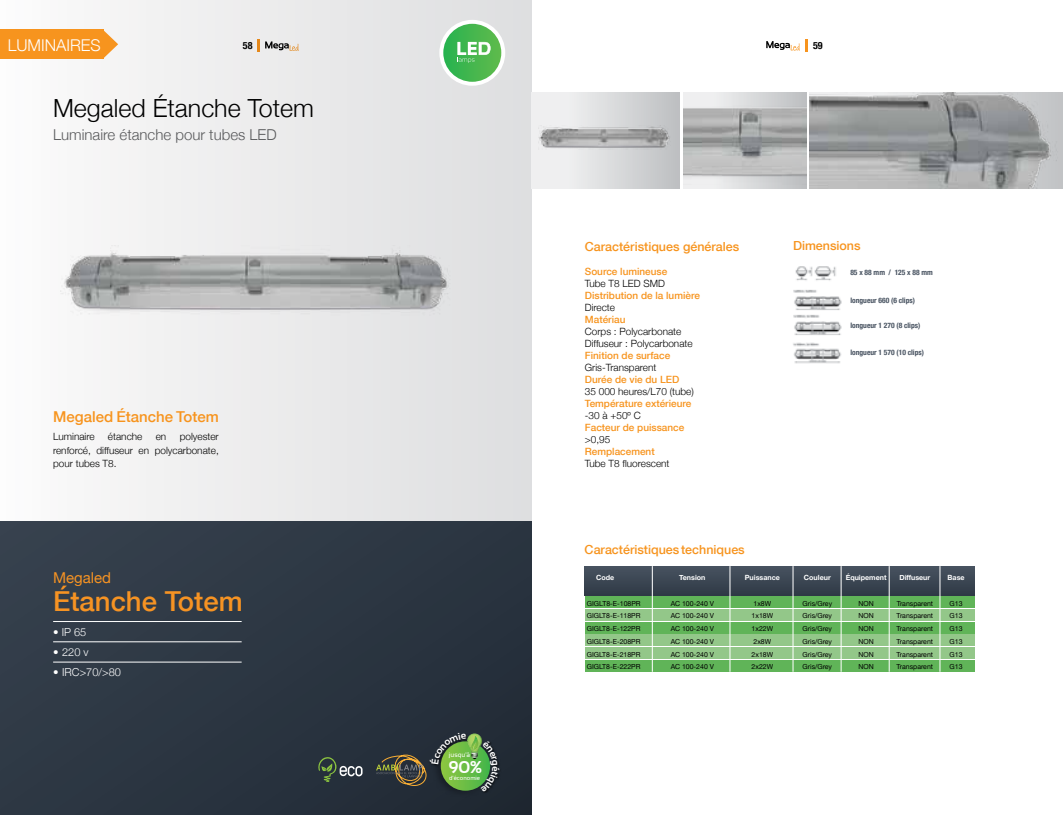
<style>
.page{position:relative;width:1063px;height:815px;background:#fff}
.page>*{position:absolute;margin:0;border:0;box-sizing:border-box;transform-origin:0 0}
.t1{font:500 27.5px "Helvetica Neue";color:#f69323}
.t2{font:300 25px "Helvetica Neue";color:#000}
.t3{font:700 17.12px "Sansation";color:#fff}
.t4{font:300 16.25px "Helvetica Neue";color:#fff}
.t5{font:300 15px "Helvetica Neue";color:#58595b}
.t6{font:500 15px "Helvetica Neue";color:#f7941e}
.t7{font:15px "Helvetica Neue";color:#f69323}
.t8{font:500 12.5px "Helvetica Neue";color:#f7941e}
.t9{font:300 11px "Helvetica Neue";color:#fff}
.t10{font:300 10px/13.8px "Helvetica Neue";color:#000}
.t11{font:500 10px "Helvetica Neue";color:#f7941e}
.t12{font:700 condensed 10px "Helvetica Neue";color:#000}
.t13{font:700 condensed 7.5px "Helvetica Neue";color:#475260}
.t14{font:700 7.12px "Helvetica Neue";color:#fff}
.t15{font:6.88px "Helvetica Neue";color:#000}
.t16{font:6.5px "Sansation";color:#fff}
.t17{font:5.88px "Sansation";color:#fff}
</style>
<div class="page">
<svg style="left:766px;top:39px;width:41px;height:13px"></svg>
<div style="left:0;top:0;width:531px;height:536px;background:linear-gradient(to right,#fbfbfb,#dddedf)"></div>
<div style="left:0;top:522px;width:531px;height:293px;background:#2c3743"></div>
<div style="left:0;top:29px;width:103px;height:30px;background:#f7941e"></div>
<svg style="left:103px;top:29px;width:15px;height:30px"></svg>
<div style="left:683px;top:93px;width:123px;height:96px;background:linear-gradient(to right,#f8f8f9,#c0c2c4)"></div>
<img style="left:683px;top:96px;width:123px;height:88px">
<div style="left:531px;top:93px;width:149px;height:96px;background:linear-gradient(to right,#f8f8f9,#bfc2c4)"></div>
<img style="left:538px;top:126px;width:132px;height:24px">
<img style="left:810px;top:93px;width:251px;height:96px">
<img style="left:793px;top:266px;width:49px;height:98px">
<div style="left:585px;top:609px;width:389px;height:12px;background:#93c789"></div>
<div style="left:585px;top:648px;width:389px;height:11px;background:#93c789"></div>
<div style="left:585px;top:635px;width:389px;height:11px;background:#93c789"></div>
<div style="left:585px;top:597px;width:389px;height:11px;background:#60b458"></div>
<div style="left:585px;top:622px;width:389px;height:12px;background:#60b458"></div>
<div style="left:585px;top:660px;width:389px;height:12px;background:#60b458"></div>
<div style="left:585px;top:566px;width:389px;height:29px;background:#3c4753"></div>
<hr style="left:729px;top:566px;width:1px;height:106px;background:#fff">
<hr style="left:793px;top:566px;width:1px;height:106px;background:#fff">
<hr style="left:652px;top:566px;width:1px;height:106px;background:#fff">
<hr style="left:841px;top:566px;width:1px;height:106px;background:#fff">
<hr style="left:889px;top:566px;width:1px;height:106px;background:#fff">
<hr style="left:939px;top:566px;width:1px;height:106px;background:#fff">
<hr style="left:53px;top:621px;width:189px;height:1px;background:#fff">
<hr style="left:53px;top:662px;width:189px;height:1px;background:#fff">
<hr style="left:53px;top:642px;width:189px;height:1px;background:#fff">
<svg style="left:318px;top:757px;width:45px;height:25px"></svg>
<svg style="left:441px;top:22px;width:62px;height:62px;background:#55bd5f"></svg>
<div style="left:439px;top:20px;width:66px;height:66px;border:4px solid #fff;border-radius:50%"></div>
<svg style="left:457px;top:42px;width:34px;height:21px"></svg>
<img style="left:61px;top:246px;width:391px;height:70px">
<svg style="left:376px;top:733px;width:124px;height:60px"></svg>
<h3 class="t4" style="left:8px;top:32px;width:94px">LUMINAIRES</h3>
<h3 class="t12" style="left:243px;top:37px;width:11px">58</h3>
<h3 class="t12" style="left:813px;top:37px;width:11px">59</h3>
<h2 class="t2" style="left:53px;top:88px;width:262px">Megaled Étanche Totem</h2>
<h3 class="t5" style="left:53px;top:123px;width:225px">Luminaire étanche pour tubes LED</h3>
<h3 class="t6" style="left:53px;top:405px;width:167px">Megaled Étanche Totem</h3>
<h3 class="t10" style="left:53px;top:429px;width:43px">Luminaire</h3>
<h3 class="t10" style="left:108px;top:429px;width:36px">étanche</h3>
<h3 class="t10" style="left:156px;top:429px;width:12px">en</h3>
<h3 class="t10" style="left:53px;top:429px;width:167px;text-align:justify;text-indent:127px">polyester renforcé, diffuseur en polycarbonate, pour tubes T8.</h3>
<h3 class="t7" style="left:53px;top:567px;width:60px">Megaled</h3>
<h1 class="t1" style="left:53px;top:579px;width:191px">Étanche Totem</h1>
<h3 class="t9" style="left:53px;top:623px;width:35px">• IP 65</h3>
<h3 class="t9" style="left:53px;top:643px;width:37px">• 220 v</h3>
<h3 class="t9" style="left:53px;top:663px;width:69px">• IRC&gt;70/&gt;80</h3>
<p class="t16" style="left:449px;top:751px;width:23px">jusqu'à</p>
<h3 class="t3" style="left:448px;top:757px;width:35px">90%</h3>
<p class="t17" style="left:449px;top:774px;width:33px">d'économie</p>
<h3 class="t8" style="left:585px;top:236px;width:156px">Caractéristiques générales</h3>
<h3 class="t11" style="left:585px;top:263px;width:84px">Source lumineuse</h3>
<h3 class="t10" style="left:585px;top:276px;width:82px">Tube T8 LED SMD</h3>
<h3 class="t11" style="left:585px;top:287px;width:117px">Distribution de la lumière</h3>
<h3 class="t10" style="left:585px;top:300px;width:32px">Directe</h3>
<h3 class="t11" style="left:585px;top:311px;width:42px">Matériau</h3>
<h3 class="t10" style="left:585px;top:324px;width:109px;line-height:12px">Corps : Polycarbonate<br>Diffuseur : Polycarbonate</h3>
<h3 class="t11" style="left:585px;top:347px;width:87px">Finition de surface</h3>
<h3 class="t10" style="left:585px;top:360px;width:73px">Gris-Transparent</h3>
<h3 class="t11" style="left:585px;top:371px;width:96px">Durée de vie du LED</h3>
<h3 class="t10" style="left:585px;top:384px;width:110px">35 000 heures/L70 (tube)</h3>
<h3 class="t11" style="left:585px;top:395px;width:108px">Température extérieure</h3>
<h3 class="t10" style="left:585px;top:408px;width:57px">-30 à +50º C</h3>
<h3 class="t11" style="left:585px;top:419px;width:101px">Facteur de puissance</h3>
<h3 class="t10" style="left:585px;top:432px;width:27px">&gt;0,95</h3>
<h3 class="t11" style="left:585px;top:443px;width:71px">Remplacement</h3>
<h3 class="t10" style="left:585px;top:456px;width:86px">Tube T8 fluorescent</h3>
<h3 class="t8" style="left:585px;top:539px;width:162px">Caractéristiques techniques</h3>
<h3 class="t8" style="left:793px;top:236px;width:69px">Dimensions</h3>
<p class="t13" style="left:850px;top:266px;width:84px">85 x 88 mm / 125 x 88 mm</p>
<p class="t13" style="left:850px;top:294px;width:66px">longueur 660 (6 clips)</p>
<p class="t13" style="left:850px;top:319px;width:72px">longueur 1 270 (8 clips)</p>
<p class="t13" style="left:850px;top:346px;width:75px">longueur 1 570 (10 clips)</p>
<p class="t14" style="left:596px;top:572px;width:20px">Code</p>
<p class="t14" style="left:679px;top:572px;width:28px">Tension</p>
<p class="t14" style="left:745px;top:572px;width:36px">Puissance</p>
<p class="t14" style="left:804px;top:572px;width:28px">Couleur</p>
<p class="t14" style="left:846px;top:572px;width:42px">Équipement</p>
<p class="t14" style="left:899px;top:572px;width:32px">Diffuseur</p>
<p class="t14" style="left:948px;top:572px;width:19px">Base</p>
<p class="t15" style="left:587px;top:598px;width:55px">GIGLT8-E-108PR</p>
<p class="t15" style="left:671px;top:598px;width:45px">AC 100-240 V</p>
<p class="t15" style="left:754px;top:598px;width:19px">1x8W</p>
<p class="t15" style="left:803px;top:598px;width:31px">Gris/Grey</p>
<p class="t15" style="left:859px;top:598px;width:17px">NON</p>
<p class="t15" style="left:897px;top:598px;width:38px">Transparent</p>
<p class="t15" style="left:950px;top:598px;width:14px">G13</p>
<p class="t15" style="left:587px;top:611px;width:55px">GIGLT8-E-118PR</p>
<p class="t15" style="left:671px;top:611px;width:45px">AC 100-240 V</p>
<p class="t15" style="left:752px;top:611px;width:23px">1x18W</p>
<p class="t15" style="left:803px;top:611px;width:31px">Gris/Grey</p>
<p class="t15" style="left:858px;top:611px;width:17px">NON</p>
<p class="t15" style="left:897px;top:611px;width:38px">Transparent</p>
<p class="t15" style="left:950px;top:611px;width:14px">G13</p>
<p class="t15" style="left:587px;top:624px;width:55px">GIGLT8-E-122PR</p>
<p class="t15" style="left:671px;top:624px;width:45px">AC 100-240 V</p>
<p class="t15" style="left:752px;top:624px;width:23px">1x22W</p>
<p class="t15" style="left:803px;top:624px;width:31px">Gris/Grey</p>
<p class="t15" style="left:858px;top:624px;width:17px">NON</p>
<p class="t15" style="left:897px;top:624px;width:38px">Transparent</p>
<p class="t15" style="left:950px;top:624px;width:14px">G13</p>
<p class="t15" style="left:587px;top:636px;width:55px">GIGLT8-E-208PR</p>
<p class="t15" style="left:671px;top:636px;width:45px">AC 100-240 V</p>
<p class="t15" style="left:754px;top:636px;width:19px">2x8W</p>
<p class="t15" style="left:803px;top:636px;width:31px">Gris/Grey</p>
<p class="t15" style="left:858px;top:636px;width:17px">NON</p>
<p class="t15" style="left:897px;top:636px;width:38px">Transparent</p>
<p class="t15" style="left:950px;top:636px;width:14px">G13</p>
<p class="t15" style="left:587px;top:649px;width:55px">GIGLT8-E-218PR</p>
<p class="t15" style="left:671px;top:649px;width:45px">AC 100-240 V</p>
<p class="t15" style="left:752px;top:649px;width:23px">2x18W</p>
<p class="t15" style="left:803px;top:649px;width:31px">Gris/Grey</p>
<p class="t15" style="left:858px;top:649px;width:17px">NON</p>
<p class="t15" style="left:897px;top:649px;width:38px">Transparent</p>
<p class="t15" style="left:950px;top:649px;width:14px">G13</p>
<p class="t15" style="left:587px;top:662px;width:55px">GIGLT8-E-222PR</p>
<p class="t15" style="left:671px;top:662px;width:45px">AC 100-240 V</p>
<p class="t15" style="left:752px;top:662px;width:23px">2x22W</p>
<p class="t15" style="left:803px;top:662px;width:31px">Gris/Grey</p>
<p class="t15" style="left:858px;top:662px;width:17px">NON</p>
<p class="t15" style="left:897px;top:662px;width:38px">Transparent</p>
<p class="t15" style="left:950px;top:662px;width:14px">G13</p>
</div>
